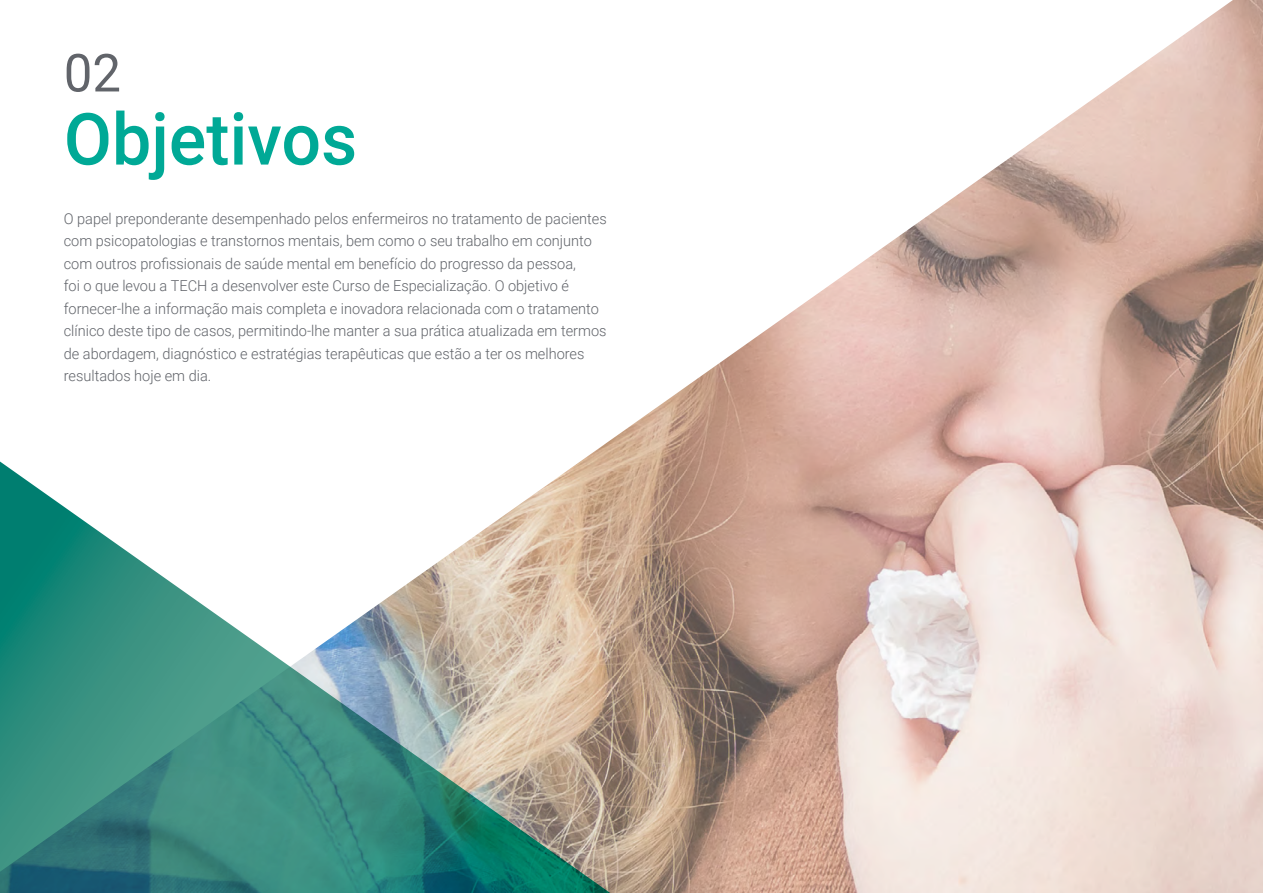
<style>
.page{position:relative;width:1263px;height:893px;background:#fff}
.page>*{position:absolute;margin:0;border:0;box-sizing:border-box;transform-origin:0 0}
.t1{font:500 72px "Roboto";color:#00a996}
.t2{font:52.5px "Roboto";color:#61646a}
.t3{font:300 15px/22.5px "Roboto";color:#61646a}
</style>
<div class="page">
<img style="left:602px;top:0;width:661px;height:893px">
<svg style="left:0;top:446px;width:640px;height:447px"></svg>
<h2 class="t2" style="left:64px;top:36px;width:59px">02</h2>
<h1 class="t1" style="left:64px;top:89px;width:295px">Objetivos</h1>
<p class="t3" style="left:64px;top:207px;width:545px">O papel preponderante desempenhado pelos enfermeiros no tratamento de pacientes com psicopatologias e transtornos mentais, bem como o seu trabalho em conjunto com outros profissionais de saúde mental em benefício do progresso da pessoa,<br>foi o que levou a TECH a desenvolver este Curso de Especialização. O objetivo é fornecer-lhe a informação mais completa e inovadora relacionada com o tratamento clínico deste tipo de casos, permitindo-lhe manter a sua prática atualizada em termos de abordagem, diagnóstico e estratégias terapêuticas que estão a ter os melhores resultados hoje em dia.</p>
</div>
